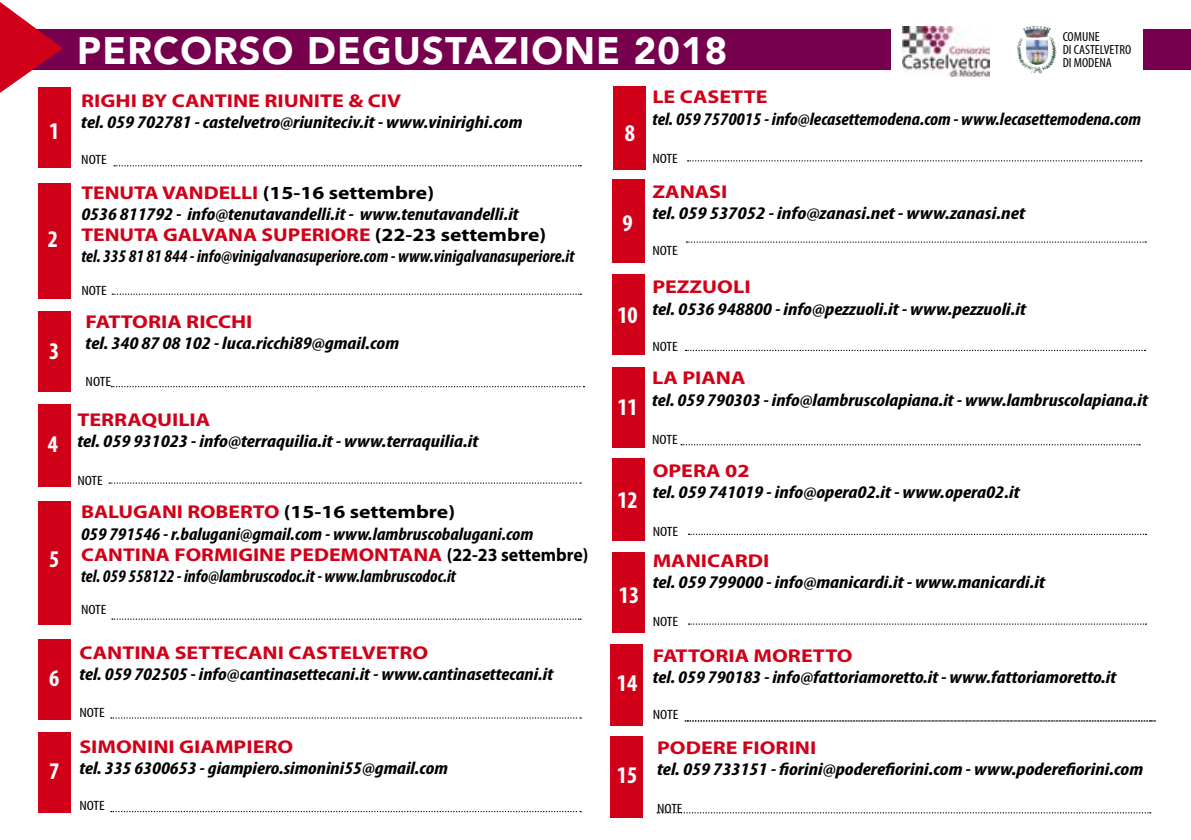
<style>
.page{position:relative;width:1191px;height:840px;background:#fff}
.page>*{position:absolute;margin:0;border:0;box-sizing:border-box;transform-origin:0 0}
.t1{font:900 38px "Avenir LT Std";letter-spacing:.03em;color:#fff}
.t2{font:700 condensed 24px "Myriad Pro";color:#fff}
.t3{font:700 18.6px "Myriad Pro";color:#d10019;scale:1.19 1}
.t4{font:700 18.6px "Myriad Pro";color:#d10019;scale:1.16 1}
.t5{font:700 18.6px "Myriad Pro";color:#000;scale:1.16 1}
.t6{font:italic 700 condensed 17.8px "Myriad Pro";color:#000;scale:1.16 1}
.t7{font:italic 700 condensed 17.8px "Myriad Pro";color:#000;scale:1.19 1}
.t8{font:italic 700 condensed 17.8px "Myriad Pro";color:#000}
.t9{font:italic 700 condensed 17.8px "Myriad Pro";color:#000;scale:1.18 1}
.t10{font:italic 700 condensed 17.8px "Myriad Pro";color:#000;scale:1.08 1}
.t11{font:italic 700 condensed 17.8px "Myriad Pro";color:#000;scale:1.11 1}
.t12{font:italic 700 condensed 17.8px "Myriad Pro";color:#000;scale:1.21 1}
.t13{font:condensed 13.4px "Myriad Pro";color:#000;scale:1.19 1}
.t14{font:condensed 13.2px/13.2px "Myriad Pro";color:#000;scale:1.05 1}
.s1{color:#d10019}
.s2{color:#000}
</style>
<div class="page">
<div style="left:0;top:30px;width:890px;height:40px;background:#76004d"></div>
<img style="left:902px;top:26px;width:87px;height:51px">
<svg style="left:1022px;top:26px;width:12px;height:4px"></svg>
<div style="left:1143px;top:30px;width:48px;height:40px;background:#76004d"></div>
<div style="left:39px;top:87px;width:32px;height:80px;background:#d10019"></div>
<svg style="left:681px;top:444px;width:459px;height:1px"></svg>
<svg style="left:112px;top:293px;width:469px;height:2px"></svg>
<svg style="left:109px;top:482px;width:472px;height:1px"></svg>
<div style="left:38px;top:404px;width:32px;height:82px;background:#d10019"></div>
<div style="left:612px;top:458px;width:32px;height:82px;background:#d10019"></div>
<div style="left:612px;top:179px;width:32px;height:84px;background:#d10019"></div>
<svg style="left:685px;top:349px;width:460px;height:2px"></svg>
<svg style="left:114px;top:165px;width:467px;height:1px"></svg>
<svg style="left:688px;top:623px;width:458px;height:1px"></svg>
<svg style="left:111px;top:717px;width:470px;height:1px"></svg>
<div style="left:611px;top:643px;width:32px;height:82px;background:#d10019"></div>
<svg style="left:686px;top:241px;width:460px;height:1px"></svg>
<svg style="left:111px;top:386px;width:473px;height:1px"></svg>
<div style="left:38px;top:183px;width:32px;height:115px;background:#d10019"></div>
<div style="left:38px;top:311px;width:32px;height:80px;background:#d10019"></div>
<svg style="left:687px;top:160px;width:454px;height:1px"></svg>
<div style="left:612px;top:552px;width:32px;height:80px;background:#d10019"></div>
<div style="left:38px;top:501px;width:32px;height:123px;background:#d10019"></div>
<div style="left:38px;top:638px;width:32px;height:80px;background:#d10019"></div>
<div style="left:612px;top:274px;width:32px;height:80px;background:#d10019"></div>
<svg style="left:685px;top:720px;width:470px;height:1px"></svg>
<div style="left:612px;top:367px;width:32px;height:80px;background:#d10019"></div>
<svg style="left:112px;top:618px;width:469px;height:1px"></svg>
<div style="left:613px;top:86px;width:32px;height:83px;background:#d10019"></div>
<div style="left:38px;top:732px;width:32px;height:80px;background:#d10019"></div>
<div style="left:611px;top:735px;width:32px;height:81px;background:#d10019"></div>
<svg style="left:688px;top:533px;width:458px;height:1px"></svg>
<svg style="left:657px;top:812px;width:493px;height:1px"></svg>
<svg style="left:0;top:2px;width:63px;height:91px"></svg>
<h2 class="t2" style="left:49px;top:116px;width:12px">1</h2>
<h2 class="t2" style="left:48px;top:224px;width:12px">2</h2>
<h2 class="t2" style="left:49px;top:336px;width:12px">3</h2>
<h2 class="t2" style="left:48px;top:429px;width:12px">4</h2>
<h2 class="t2" style="left:49px;top:544px;width:12px">5</h2>
<h2 class="t2" style="left:49px;top:662px;width:12px">6</h2>
<h1 class="t1" style="left:77px;top:27px;width:651px">PERCORSO DEGUSTAZIONE 2018</h1>
<p class="t14" style="left:1062px;top:30px;width:67px">COMUNE<br>DI CASTELVETRO<br>DI MODENA</p>
<p class="t3" style="left:81px;top:88px;width:270px">RIGHI BY CANTINE RIUNITE &amp; CIV</p>
<p class="t9" style="left:81px;top:111px;width:375px">tel. 059 702781 - castelvetro@riuniteciv.it - www.vinirighi.com</p>
<p class="t13" style="left:81px;top:152px;width:23px">NOTE</p>
<p class="t5" style="left:81px;top:180px;width:305px"><span class="s1">TENUTA VANDELLI</span> (15-16 settembre)</p>
<p class="t6" style="left:81px;top:203px;width:378px">0536 811792 - info@tenutavandelli.it - www.tenutavandelli.it</p>
<p class="t4" style="left:81px;top:222px;width:402px">TENUTA GALVANA SUPERIORE <span class="s2">(22-23 settembre)</span></p>
<p class="t8" style="left:81px;top:245px;width:494px">tel. 335 81 81 844 - info@vinigalvanasuperiore.com - www.vinigalvanasuperiore.it</p>
<p class="t13" style="left:81px;top:282px;width:23px">NOTE</p>
<p class="t3" style="left:86px;top:309px;width:142px">FATTORIA RICCHI</p>
<p class="t9" style="left:86px;top:332px;width:267px">tel. 340 87 08 102 - luca.ricchi89@gmail.com</p>
<p class="t13" style="left:86px;top:373px;width:23px">NOTE</p>
<p class="t3" style="left:77px;top:407px;width:113px">TERRAQUILIA</p>
<p class="t7" style="left:77px;top:430px;width:338px">tel. 059 931023 - info@terraquilia.it - www.terraquilia.it</p>
<p class="t13" style="left:77px;top:472px;width:23px">NOTE</p>
<p class="t5" style="left:81px;top:499px;width:324px"><span class="s1">BALUGANI ROBERTO</span> (15-16 settembre)</p>
<p class="t11" style="left:81px;top:522px;width:409px">059 791546 - r.balugani@gmail.com - www.lambruscobalugani.com</p>
<p class="t4" style="left:81px;top:542px;width:439px">CANTINA FORMIGINE PEDEMONTANA <span class="s2">(22-23 settembre)</span></p>
<p class="t8" style="left:81px;top:564px;width:376px">tel. 059 558122 - info@lambruscodoc.it - www.lambruscodoc.it</p>
<p class="t13" style="left:81px;top:601px;width:23px">NOTE</p>
<p class="t3" style="left:79px;top:640px;width:295px">CANTINA SETTECANI CASTELVETRO</p>
<p class="t6" style="left:79px;top:663px;width:410px">tel. 059 702505 - info@cantinasettecani.it - www.cantinasettecani.it</p>
<p class="t13" style="left:79px;top:703px;width:23px">NOTE</p>
<h2 class="t2" style="left:624px;top:118px;width:12px">8</h2>
<h2 class="t2" style="left:622px;top:208px;width:12px">9</h2>
<h2 class="t2" style="left:617px;top:299px;width:22px">10</h2>
<h2 class="t2" style="left:617px;top:392px;width:22px">11</h2>
<h2 class="t2" style="left:617px;top:484px;width:22px">12</h2>
<h2 class="t2" style="left:619px;top:579px;width:22px">13</h2>
<h2 class="t2" style="left:617px;top:667px;width:22px">14</h2>
<p class="t3" style="left:652px;top:85px;width:98px">LE CASETTE</p>
<p class="t10" style="left:652px;top:108px;width:454px">tel. 059 7570015 - info@lecasettemodena.com - www.lecasettemodena.com</p>
<p class="t13" style="left:652px;top:150px;width:23px">NOTE</p>
<p class="t3" style="left:652px;top:179px;width:65px">ZANASI</p>
<p class="t12" style="left:652px;top:202px;width:310px">tel. 059 537052 - info@zanasi.net - www.zanasi.net</p>
<p class="t13" style="left:652px;top:242px;width:23px">NOTE</p>
<p class="t3" style="left:652px;top:275px;width:84px">PEZZUOLI</p>
<p class="t7" style="left:652px;top:298px;width:316px">tel. 0536 948800 - info@pezzuoli.it - www.pezzuoli.it</p>
<p class="t13" style="left:652px;top:338px;width:23px">NOTE</p>
<p class="t3" style="left:652px;top:365px;width:80px">LA PIANA</p>
<p class="t6" style="left:652px;top:388px;width:429px">tel. 059 790303 - info@lambruscolapiana.it - www.lambruscolapiana.it</p>
<p class="t13" style="left:652px;top:430px;width:23px">NOTE</p>
<p class="t3" style="left:652px;top:458px;width:83px">OPERA 02</p>
<p class="t7" style="left:652px;top:481px;width:310px">tel. 059 741019 - info@opera02.it - www.opera02.it</p>
<p class="t13" style="left:652px;top:523px;width:23px">NOTE</p>
<p class="t3" style="left:652px;top:548px;width:100px">MANICARDI</p>
<p class="t7" style="left:652px;top:570px;width:331px">tel. 059 799000 - info@manicardi.it - www.manicardi.it</p>
<p class="t13" style="left:652px;top:613px;width:23px">NOTE</p>
<p class="t3" style="left:653px;top:643px;width:169px">FATTORIA MORETTO</p>
<p class="t6" style="left:653px;top:665px;width:401px">tel. 059 790183 - info@fattoriamoretto.it - www.fattoriamoretto.it</p>
<p class="t13" style="left:653px;top:706px;width:23px">NOTE</p>
<p class="t3" style="left:79px;top:733px;width:181px">SIMONINI GIAMPIERO</p>
<p class="t6" style="left:79px;top:756px;width:319px">tel. 335 6300653 - giampiero.simonini55@gmail.com</p>
<p class="t13" style="left:79px;top:797px;width:23px">NOTE</p>
<h2 class="t2" style="left:49px;top:755px;width:12px">7</h2>
<h2 class="t2" style="left:617px;top:759px;width:22px">15</h2>
<p class="t3" style="left:657px;top:735px;width:135px">PODERE FIORINI</p>
<p class="t7" style="left:657px;top:757px;width:410px">tel. 059 733151 - fiorini@poderefiorini.com - www.poderefiorini.com</p>
<p class="t13" style="left:657px;top:800px;width:23px">NOTE</p>
</div>
